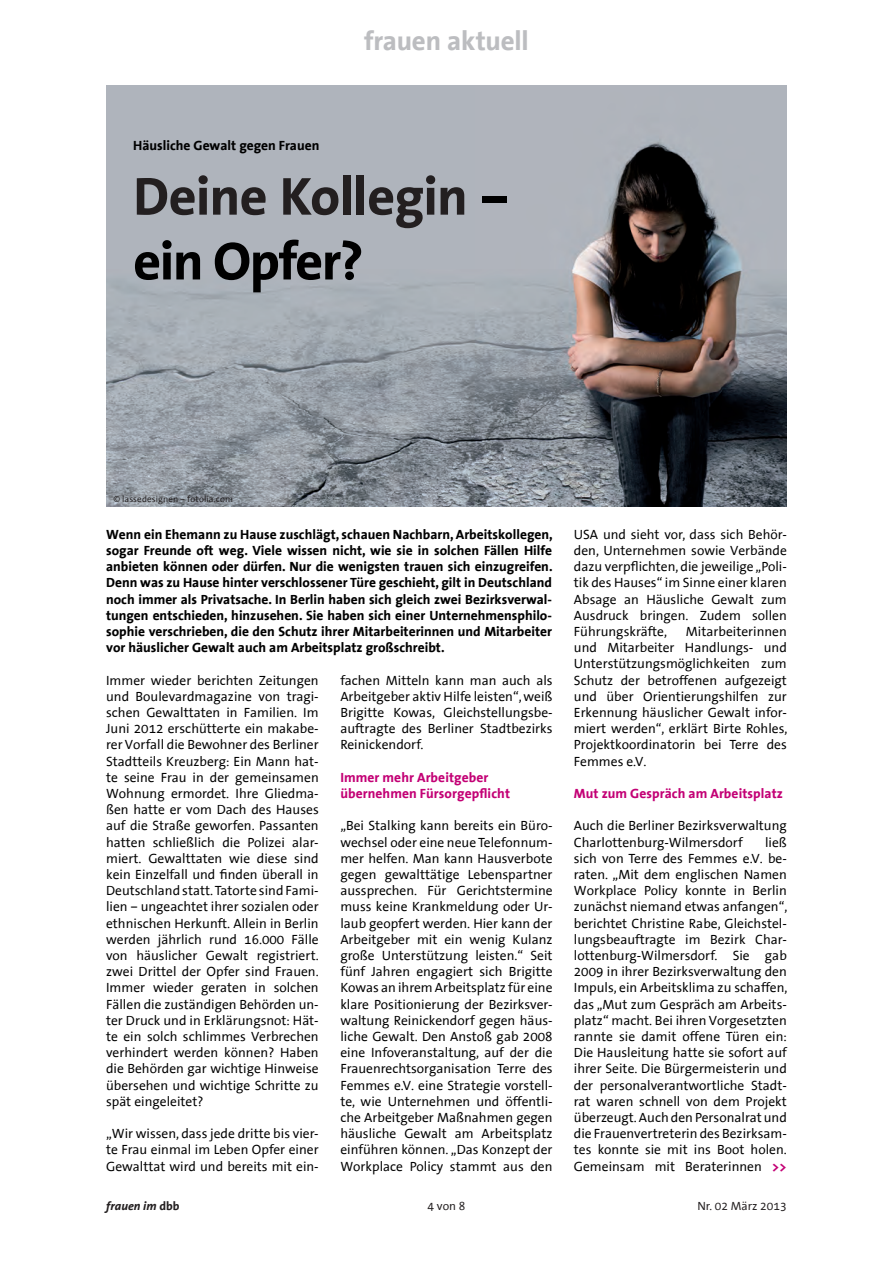
<style>
.page{position:relative;width:893px;height:1263px;background:#fff}
.page>*{position:absolute;margin:0;border:0;box-sizing:border-box;transform-origin:0 0}
.t1{font:700 54px/64.8px "The Sans Office";letter-spacing:-.015em;color:#231f20}
.t2{font:700 27px "The Sans Office";letter-spacing:-.01em;color:#bcbdc0}
.t3{font:13.5px/16.2px "The Sans Office";color:#000;text-align:justify}
.t4{font:700 13.5px/16.2px "The Sans Office";color:#000;text-align:justify}
.t5{font:700 13.5px/16.2px "The Sans Office";letter-spacing:.005em;color:#c30175}
.t6{font:12px "The Sans Office";color:#231f20}
.t7{font:italic 700 12px "The Sans Office";color:#231f20}
.t8{font:9px "The Sans Office";letter-spacing:.01em;color:#231f20}
.s1{color:#000}
.s2{font-weight:700;color:#c30175}
.s3{font-style:normal}
</style>
<div class="page">
<img style="left:106px;top:85px;width:681px;height:421px">
<p class="t2" style="left:364px;top:26px;width:166px">frauen aktuell</p>
<p class="t4" style="left:133px;top:138px;width:188px">Häusliche Gewalt gegen Frauen</p>
<p class="t1" style="left:133px;top:166px;width:378px">Deine Kollegin <span class="s1">– ein Opfer?</span></p>
<p class="t8" style="left:113px;top:494px;width:121px">© lassedesignen – fotolia.com</p>
<p class="t4" style="left:106px;top:526px;width:448px">Wenn ein Ehemann zu Hause zuschlägt, schauen Nachbarn, Arbeitskollegen, sogar Freunde oft weg. Viele wissen nicht, wie sie in solchen Fällen Hilfe anbieten können oder dürfen. Nur die wenigsten trauen sich einzugreifen.<br>Denn was zu Hause hinter verschlossener Türe geschieht, gilt in Deutschland noch immer als Privatsache. In Berlin haben sich gleich zwei Bezirksverwal&shy;tungen entschieden, hinzusehen. Sie haben sich einer Unternehmensphilo&shy;sophie verschrieben, die den Schutz ihrer Mitarbeiterinnen und Mitarbeiter vor häuslicher Gewalt auch am Arbeitsplatz großschreibt.</p>
<p class="t3" style="left:340px;top:672px;width:214px">fachen Mitteln kann man auch als Arbeitgeber aktiv Hilfe leisten“, weiß Brigitte Kowas, Gleichstellungsbe&shy;auftragte des Berliner Stadtbezirks Reinickendorf.</p>
<p class="t5" style="left:340px;top:769px;width:171px">Immer mehr Arbeitgeber übernehmen Fürsorgepflicht</p>
<p class="t3" style="left:340px;top:818px;width:214px">„Bei Stalking kann bereits ein Büro&shy;wechsel oder eine neue Telefonnum&shy;mer helfen. Man kann Hausverbote gegen gewalttätige Lebenspartner aussprechen. Für Gerichtstermine muss keine Krankmeldung oder Ur&shy;laub geopfert werden. Hier kann der Arbeitgeber mit ein wenig Kulanz große Unterstützung leisten.“ Seit fünf Jahren engagiert sich Brigitte Kowas an ihrem Arbeitsplatz für eine klare Positionierung der Bezirksver&shy;waltung Reinickendorf gegen häus&shy;liche Gewalt. Den Anstoß gab 2008 eine Infoveranstaltung, auf der die Frauenrechtsorganisation Terre des Femmes e.V. eine Strategie vorstell&shy;te, wie Unternehmen und öffentli&shy;che Arbeitgeber Maßnahmen gegen häusliche Gewalt am Arbeitsplatz einführen können. „Das Konzept der Workplace Policy stammt aus den</p>
<p class="t3" style="left:106px;top:672px;width:214px">Immer wieder berichten Zeitungen und Boulevardmagazine von tragi&shy;schen Gewalttaten in Familien. Im Juni 2012 erschütterte ein makabe&shy;rer Vorfall die Bewohner des Berliner Stadtteils Kreuzberg: Ein Mann hat&shy;te seine Frau in der gemeinsamen Wohnung ermordet. Ihre Gliedma&shy;ßen hatte er vom Dach des Hauses auf die Straße geworfen. Passanten hatten schließlich die Polizei alar&shy;miert. Gewalttaten wie diese sind kein Einzelfall und finden überall in Deutschland statt. Tatorte sind Fami&shy;lien – ungeachtet ihrer sozialen oder ethnischen Herkunft. Allein in Berlin werden jährlich rund 16.000 Fälle von häuslicher Gewalt registriert. zwei Drittel der Opfer sind Frauen.<br>Immer wieder geraten in solchen Fällen die zuständigen Behörden un&shy;ter Druck und in Erklärungsnot: Hät&shy;te ein solch schlimmes Verbrechen verhindert werden können? Haben die Behörden gar wichtige Hinweise übersehen und wichtige Schritte zu spät eingeleitet?</p>
<p class="t3" style="left:106px;top:1126px;width:214px">„Wir wissen, dass jede dritte bis vier&shy;te Frau einmal im Leben Opfer einer Gewalttat wird und bereits mit ein-</p>
<p class="t3" style="left:574px;top:527px;width:214px">USA und sieht vor, dass sich Behör&shy;den, Unternehmen sowie Verbände dazu verpflichten, die jeweilige „Poli&shy;tik des Hauses“ im Sinne einer klaren Absage an Häusliche Gewalt zum Ausdruck bringen. Zudem sollen Führungskräfte,</p>
<p class="t3" style="left:574px;top:624px;width:215px;text-indent:112px">Mitarbeiterinnen und Mitarbeiter Handlungs- und Unterstützungsmöglichkeiten zum Schutz der betroffenen aufgezeigt und über Orientierungshilfen zur Erkennung häuslicher Gewalt infor&shy;miert werden“, erklärt Birte Rohles, Projektkoordinatorin bei Terre des Femmes e.V.</p>
<p class="t5" style="left:574px;top:786px;width:211px">Mut zum Gespräch am Arbeitsplatz</p>
<p class="t3" style="left:574px;top:818px;width:214px">Auch die Berliner Bezirksverwaltung<br>Charlottenburg-Wilmersdorf</p>
<p class="t3" style="left:574px;top:834px;width:215px;text-indent:191px">ließ sich von Terre des Femmes e.V. be&shy;raten. „Mit dem englischen Namen Workplace Policy konnte in Berlin zunächst niemand etwas anfangen“, berichtet Christine Rabe, Gleichstel&shy;lungsbeauftragte im Bezirk Char&shy;lottenburg-Wilmersdorf. Sie gab 2009 in ihrer Bezirksverwaltung den Impuls, ein Arbeitsklima zu schaffen, das „Mut zum Gespräch am Arbeits&shy;platz“ macht. Bei ihren Vorgesetzten rannte sie damit offene Türen ein:<br>Die Hausleitung hatte sie sofort auf ihrer Seite. Die Bürgermeisterin und der personalverantwortliche Stadt&shy;rat waren schnell von dem Projekt überzeugt. Auch den Personalrat und die Frauenvertreterin des Bezirksam&shy;tes konnte sie mit ins Boot holen.<br>Gemeinsam mit Beraterinnen <span class="s2">&gt;&gt;</span></p>
<p class="t7" style="left:106px;top:1199px;width:75px">frauen im <span class="s3">dbb</span></p>
<p class="t6" style="left:428px;top:1199px;width:39px">4 von 8</p>
<p class="t6" style="left:697px;top:1200px;width:91px">Nr. 02 März 2013</p>
</div>
